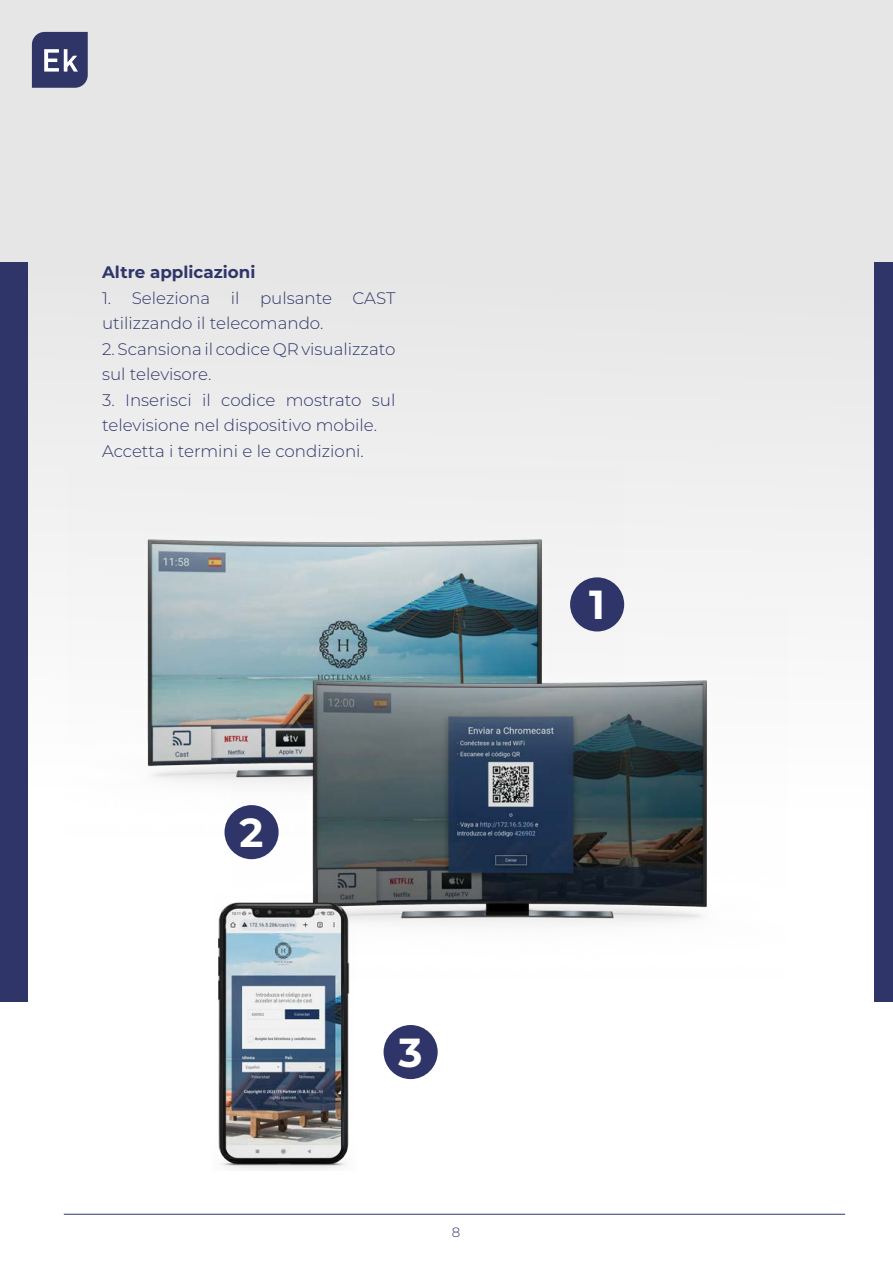
<style>
.page{position:relative;width:893px;height:1263px;background:#fff}
.page>*{position:absolute;margin:0;border:0;box-sizing:border-box;transform-origin:0 0}
.t1{font:700 40.5px "Montserrat";color:#fff}
.t2{font:300 16.65px/25.5px "Montserrat";color:#2f3569}
.t3{font:700 16.65px "Montserrat";color:#2f3569}
.t4{font:300 13.5px "Montserrat";color:#2f3569}
</style>
<div class="page">
<div style="left:0;top:0;width:893px;height:880px;background:linear-gradient(to bottom,#e0e0e0,#fff)"></div>
<hr style="left:64px;top:1214px;width:781px;height:1px;background:#2f3569">
<div style="left:874px;top:262px;width:19px;height:739px;background:#2f3569"></div>
<div style="left:0;top:262px;width:28px;height:739px;background:#2f3569"></div>
<svg style="left:32px;top:32px;width:56px;height:56px;background:#4c507c"></svg>
<img style="left:67px;top:466px;width:556px;height:371px">
<img style="left:232px;top:607px;width:556px;height:317px">
<div style="left:570px;top:577px;width:54px;height:54px;background:#2f3569;border-radius:50%"></div>
<div style="left:588px;top:589px;width:25px;height:41px;background:#303568"></div>
<div style="left:224px;top:805px;width:55px;height:54px;background:#2f3569;border-radius:50%"></div>
<div style="left:238px;top:816px;width:35px;height:42px;background:#303568"></div>
<img style="left:218px;top:894px;width:138px;height:276px">
<div style="left:384px;top:1025px;width:54px;height:54px;background:#2f3569;border-radius:50%"></div>
<div style="left:397px;top:1037px;width:35px;height:41px;background:#303568"></div>
<p class="t3" style="left:102px;top:260px;width:155px">Altre applicazioni</p>
<p class="t2" style="left:102px;top:284px;width:295px">1. Seleziona il pulsante CAST utilizzando il telecomando.</p>
<p class="t2" style="left:102px;top:335px;width:295px">2. Scansiona il codice QR visualizzato sul televisore.</p>
<p class="t2" style="left:102px;top:386px;width:295px">3. Inserisci il codice mostrato sul televisione nel dispositivo mobile.<br>Accetta i termini e le condizioni.</p>
<h1 class="t1" style="left:239px;top:803px;width:25px">2</h1>
<h1 class="t1" style="left:398px;top:1023px;width:26px">3</h1>
<p class="t4" style="left:452px;top:1223px;width:10px">8</p>
<h1 class="t1" style="left:589px;top:576px;width:17px">1</h1>
</div>
